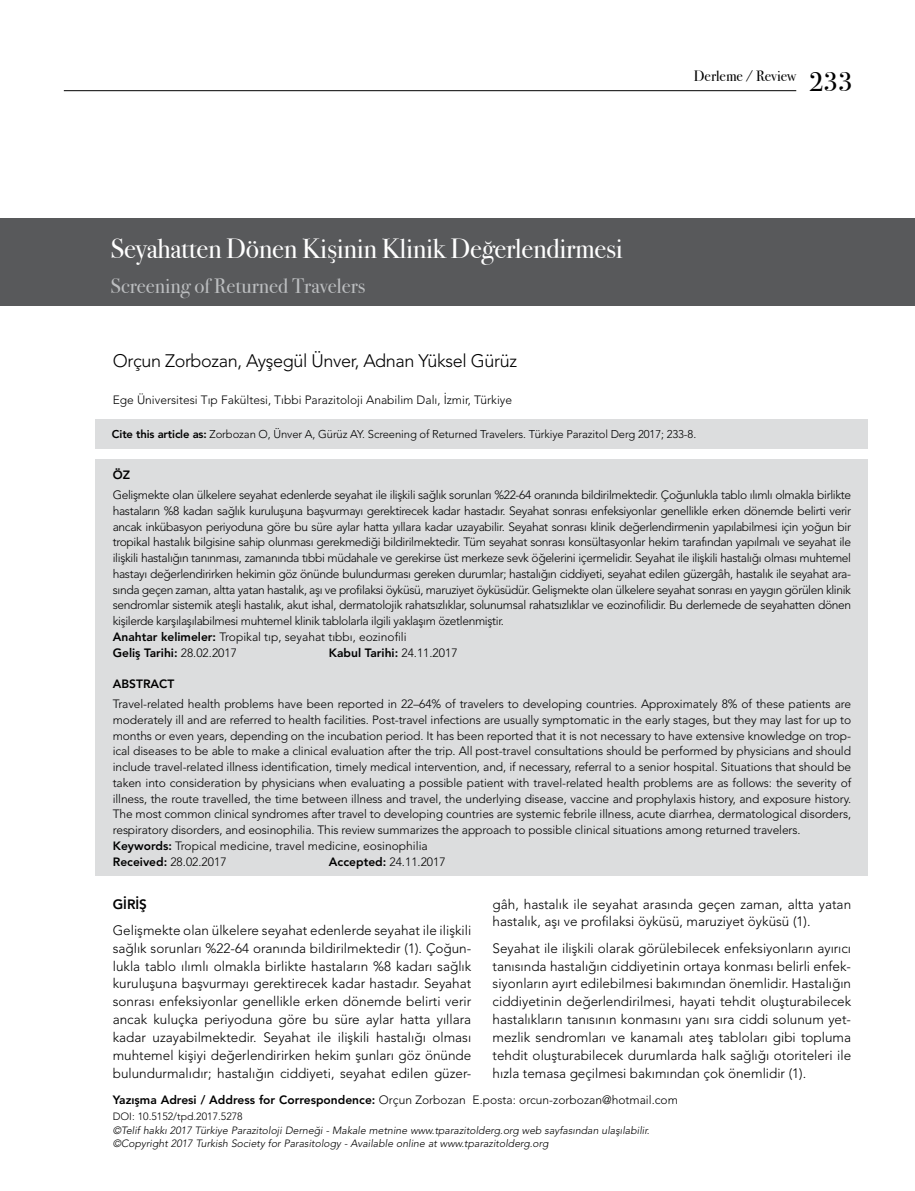
<style>
.page{position:relative;width:915px;height:1191px;background:#fff}
.page>*{position:absolute;margin:0;border:0;box-sizing:border-box;transform-origin:0 0}
.t1{font:27.75px "Bodoni Svty Two ITCTT Book";letter-spacing:-.01em;color:#fff}
.t2{font:27px "Bodoni Svty Two ITCTT Book";color:#000}
.t3{font:21px "Bodoni Svty Two ITCTT Book";color:#bcbec0}
.t4{font:300 18px "Avenir LT Std";letter-spacing:-.02em;color:#000}
.t5{font:15px "Bodoni Svty Two ITCTT Book";color:#000}
.t6{font:300 13.5px/17.9px "Avenir LT Std";color:#000;text-align:justify}
.t7{font:800 13.5px "Avenir LT Std";color:#000}
.t8{font:300 12px/15.8px "Avenir LT Std";letter-spacing:-.01em;color:#000}
.t9{font:300 12px/15.8px "Avenir LT Std";letter-spacing:-.03em;color:#000}
.t10{font:800 12px "Avenir LT Std";color:#000}
.t11{font:300 11.25px "Avenir LT Std";letter-spacing:-.01em;color:#000}
.t12{font:italic 300 10.5px/13.5px "Avenir LT Std";color:#000}
.t13{font:300 10.5px "Avenir LT Std";color:#000}
.s1{font-weight:800}
.s2{font-weight:300}
</style>
<div class="page">
<div style="left:0;top:219px;width:914px;height:87px;background:#58595b"></div>
<div style="left:96px;top:459px;width:771px;height:417px;background:#dcddde"></div>
<div style="left:95px;top:419px;width:772px;height:30px;background:#dcddde"></div>
<hr style="left:64px;top:90px;width:732px;height:1px;background:#000">
<p class="t5" style="left:693px;top:64px;width:104px">Derleme / Review</p>
<h2 class="t2" style="left:809px;top:59px;width:45px">233</h2>
<h1 class="t1" style="left:111px;top:225px;width:513px">Seyahatten Dönen Kişinin Klinik Değerlendirmesi</h1>
<h3 class="t3" style="left:111px;top:269px;width:256px">Screening of Returned Travelers</h3>
<h3 class="t4" style="left:113px;top:350px;width:405px">Orçun Zorbozan, Ayşegül Ünver, Adnan Yüksel Gürüz</h3>
<p class="t8" style="left:113px;top:392px;width:401px">Ege Üniversitesi Tıp Fakültesi, Tıbbi Parazitoloji Anabilim Dalı, İzmir, Türkiye</p>
<p class="t11" style="left:112px;top:427px;width:585px"><span class="s1">Cite this article as:</span> Zorbozan O, Ünver A, Gürüz AY. Screening of Returned Travelers. Türkiye Parazitol Derg 2017; 233-8.</p>
<p class="t10" style="left:113px;top:468px;width:19px">ÖZ</p>
<p class="t9" style="left:113px;top:487px;width:739px">Gelişmekte olan ülkelere seyahat edenlerde seyahat ile ilişkili sağlık sorunları %22-64 oranında bildirilmektedir. Çoğunlukla tablo ılımlı olmakla birlikte hastaların %8 kadarı sağlık kuruluşuna başvurmayı gerektirecek kadar hastadır. Seyahat sonrası enfeksiyonlar genellikle erken dönemde belirti verir ancak inkübasyon periyoduna göre bu süre aylar hatta yıllara kadar uzayabilir. Seyahat sonrası klinik değerlendirmenin yapılabilmesi için yoğun bir tropikal hastalık bilgisine sahip olunması gerekmediği bildirilmektedir. Tüm seyahat sonrası konsültasyonlar hekim tarafından yapılmalı ve seyahat ile ilişkili hastalığın tanınması, zamanında tıbbi müdahale ve gerekirse üst merkeze sevk öğelerini içermelidir. Seyahat ile ilişkili hastalığı olması muhtemel hastayı değerlendirirken hekimin göz önünde bulundurması gereken durumlar; hastalığın ciddiyeti, seyahat edilen güzergâh, hastalık ile seyahat ara&shy;sında geçen zaman, altta yatan hastalık, aşı ve profilaksi öyküsü, maruziyet öyküsüdür. Gelişmekte olan ülkelere seyahat sonrası en yaygın görülen klinik sendromlar sistemik ateşli hastalık, akut ishal, dermatolojik rahatsızlıklar, solunumsal rahatsızlıklar ve eozinofilidir. Bu derlemede de seyahatten dönen kişilerde karşılaşılabilmesi muhtemel klinik tablolarla ilgili yaklaşım özetlenmiştir.<br><span class="s1">Anahtar kelimeler:</span> Tropikal tıp, seyahat tıbbı, eozinofili<br><span class="s1">Geliş Tarihi:</span> 28.02.2017</p>
<p class="t10" style="left:329px;top:645px;width:130px">Kabul Tarihi: <span class="s2">24.11.2017</span></p>
<p class="t10" style="left:113px;top:676px;width:63px">ABSTRACT</p>
<p class="t8" style="left:113px;top:696px;width:739px">Travel-related health problems have been reported in 22–64% of travelers to developing countries. Approximately 8% of these patients are moderately ill and are referred to health facilities. Post-travel infections are usually symptomatic in the early stages, but they may last for up to months or even years, depending on the incubation period. It has been reported that it is not necessary to have extensive knowledge on trop&shy;ical diseases to be able to make a clinical evaluation after the trip. All post-travel consultations should be performed by physicians and should include travel-related illness identification, timely medical intervention, and, if necessary, referral to a senior hospital. Situations that should be taken into consideration by physicians when evaluating a possible patient with travel-related health problems are as follows: the severity of illness, the route travelled, the time between illness and travel, the underlying disease, vaccine and prophylaxis history, and exposure history.<br>The most common clinical syndromes after travel to developing countries are systemic febrile illness, acute diarrhea, dermatological disorders, respiratory disorders, and eosinophilia. This review summarizes the approach to possible clinical situations among returned travelers.<br><span class="s1">Keywords:</span> Tropical medicine, travel medicine, eosinophilia<br><span class="s1">Received:</span> 28.02.2017</p>
<p class="t8" style="left:329px;top:853px;width:118px"><span class="s1">Accepted:</span> 24.11.2017</p>
<p class="t7" style="left:113px;top:895px;width:36px">GİRİŞ</p>
<p class="t6" style="left:113px;top:921px;width:360px">Gelişmekte olan ülkelere seyahat edenlerde seyahat ile ilişkili sağlık sorunları %22-64 oranında bildirilmektedir (1). Çoğun&shy;lukla tablo ılımlı olmakla birlikte hastaların %8 kadarı sağlık kuruluşuna başvurmayı gerektirecek kadar hastadır. Seyahat sonrası enfeksiyonlar genellikle erken dönemde belirti verir ancak kuluçka periyoduna göre bu süre aylar hatta yıllara kadar uzayabilmektedir. Seyahat ile ilişkili hastalığı olması muhtemel kişiyi değerlendirirken hekim şunları göz önünde bulundurmalıdır; hastalığın ciddiyeti, seyahat edilen güzer-</p>
<p class="t6" style="left:492px;top:895px;width:360px">gâh, hastalık ile seyahat arasında geçen zaman, altta yatan hastalık, aşı ve profilaksi öyküsü, maruziyet öyküsü (1).</p>
<p class="t6" style="left:492px;top:939px;width:360px">Seyahat ile ilişkili olarak görülebilecek enfeksiyonların ayırıcı tanısında hastalığın ciddiyetinin ortaya konması belirli enfek&shy;siyonların ayırt edilebilmesi bakımından önemlidir. Hastalığın ciddiyetinin değerlendirilmesi, hayati tehdit oluşturabilecek hastalıkların tanısının konmasını yanı sıra ciddi solunum yet&shy;mezlik sendromları ve kanamalı ateş tabloları gibi topluma tehdit oluşturabilecek durumlarda halk sağlığı otoriteleri ile hızla temasa geçilmesi bakımından çok önemlidir (1).</p>
<p class="t8" style="left:113px;top:1092px;width:566px"><span class="s1">Yazışma Adresi / Address for Correspondence:</span> Orçun Zorbozan E.posta: orcun-zorbozan@hotmail.com</p>
<p class="t13" style="left:113px;top:1110px;width:131px">DOI: 10.5152/tpd.2017.5278</p>
<p class="t12" style="left:113px;top:1123px;width:538px">©Telif hakkı 2017 Türkiye Parazitoloji Derneği - Makale metnine www.tparazitolderg.org web sayfasından ulaşılabilir. ©Copyright 2017 Turkish Society for Parasitology - Available online at www.tparazitolderg.org</p>
</div>
